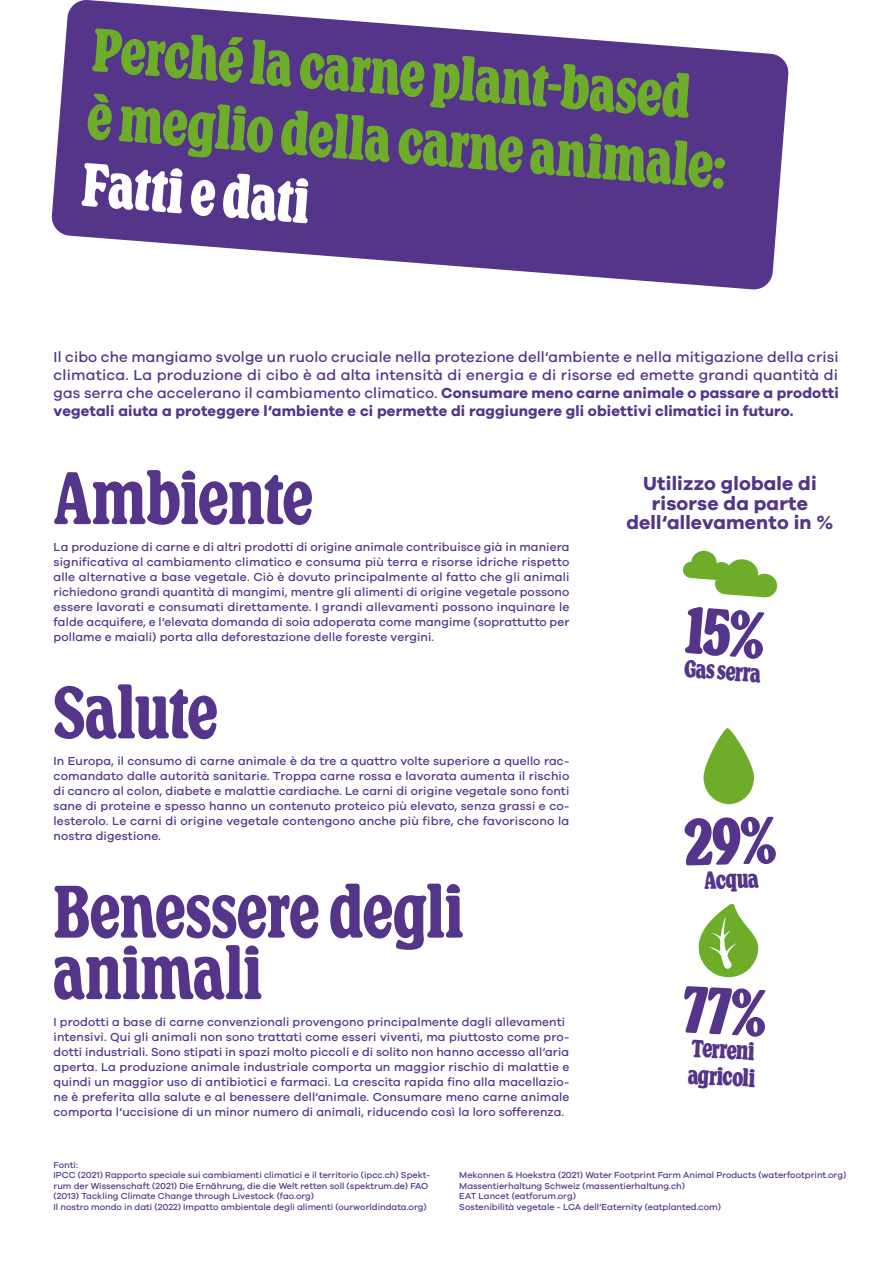
<style>
.page{position:relative;width:893px;height:1263px;background:#fff}
.page>*{position:absolute;margin:0;border:0;box-sizing:border-box;transform-origin:0 0}
.t1{font:600 67.5px/61.5px "VC Henrietta Condensed";color:#543589}
.t2{font:700 55.5px/67.3px "VC Henrietta Condensed";color:#6ead2a}
.t3{font:700 55.5px "VC Henrietta Condensed";color:#fff}
.t4{font:700 22.5px/27px "VC Henrietta Condensed";color:#543589}
.t5{font:700 19.5px/19.5px "Galano Grotesque";letter-spacing:.01em;color:#543589;text-align:center}
.t6{font:500 15px/18px "Galano Grotesque";letter-spacing:.01em;color:#543589;text-align:justify}
.t7{font:500 12px/15px "Galano Grotesque";letter-spacing:.01em;color:#543589;text-align:justify}
.t8{font:500 9px/10.5px "Galano Grotesque";color:#543589}
.s1{font-weight:700}
</style>
<div class="page">
<svg style="left:51px;top:0;width:738px;height:290px;fill:#543589"></svg>
<svg style="left:698px;top:903px;width:61px;height:74px"></svg>
<svg style="left:683px;top:550px;width:94px;height:48px"></svg>
<svg style="left:703px;top:728px;width:51px;height:76px"></svg>
<h2 class="t2" style="left:96px;top:16px;width:642px;rotate:5deg">Perché la carne plant-based<br>è meglio della carne animale:</h2>
<h2 class="t3" style="left:86px;top:150px;width:229px;rotate:5deg">Fatti e dati</h2>
<p class="t6" style="left:54px;top:347px;width:787px">Il cibo che mangiamo svolge un ruolo cruciale nella protezione dell‘ambiente e nella mitigazione della crisi climatica. La produzione di cibo è ad alta intensità di energia e di risorse ed emette grandi quantità di gas serra che accelerano il cambiamento climatico. <span class="s1">Consumare meno carne animale o passare a prodotti vegetali aiuta a proteggere l‘ambiente e ci permette di raggiungere gli obiettivi climatici in futuro.</span></p>
<h1 class="t1" style="left:54px;top:471px;width:261px">Ambiente</h1>
<p class="t7" style="left:54px;top:539px;width:518px">La produzione di carne e di altri prodotti di origine animale contribuisce già in maniera significativa al cambiamento climatico e consuma più terra e risorse idriche rispetto alle alternative a base vegetale. Ciò è dovuto principalmente al fatto che gli animali richiedono grandi quantità di mangimi, mentre gli alimenti di origine vegetale possono essere lavorati e consumati direttamente. I grandi allevamenti possono inquinare le falde acquifere, e l‘elevata domanda di soia adoperata come mangime (soprattutto per pollame e maiali) porta alla deforestazione delle foreste vergini.</p>
<h1 class="t1" style="left:54px;top:685px;width:166px">Salute</h1>
<p class="t7" style="left:54px;top:753px;width:517px">In Europa, il consumo di carne animale è da tre a quattro volte superiore a quello rac&shy;comandato dalle autorità sanitarie. Troppa carne rossa e lavorata aumenta il rischio di cancro al colon, diabete e malattie cardiache. Le carni di origine vegetale sono fonti sane di proteine e spesso hanno un contenuto proteico più elevato, senza grassi e co&shy;lesterolo. Le carni di origine vegetale contengono anche più fibre, che favoriscono la nostra digestione.</p>
<h1 class="t1" style="left:54px;top:884px;width:411px">Benessere degli animali</h1>
<p class="t7" style="left:54px;top:1014px;width:517px;text-align:left">I prodotti a base di carne convenzionali provengono principalmente dagli allevamenti intensivi. Qui gli animali non sono trattati come esseri viventi, ma piuttosto come pro&shy;dotti industriali. Sono stipati in spazi molto piccoli e di solito non hanno accesso all‘aria aperta. La produzione animale industriale comporta un maggior rischio di malattie e quindi un maggior uso di antibiotici e farmaci. La crescita rapida fino alla macellazio&shy;ne è preferita alla salute e al benessere dell‘animale. Consumare meno carne animale comporta l‘uccisione di un minor numero di animali, riducendo così la loro sofferenza.</p>
<h3 class="t5" style="left:626px;top:473px;width:209px">Utilizzo globale di risorse da parte dell‘allevamento in %</h3>
<h3 class="t4" style="left:686px;top:655px;width:78px;rotate:5deg">Gas serra</h3>
<h3 class="t4" style="left:704px;top:868px;width:56px;rotate:-2deg">Acqua</h3>
<h3 class="t4" style="left:690px;top:1035px;width:69px;rotate:3deg">Terreni agricoli</h3>
<p class="t8" style="left:54px;top:1159px;width:378px">Fonti:<br>IPCC (2021) Rapporto speciale sui cambiamenti climatici e il territorio (ipcc.ch) Spekt&shy;rum der Wissenschaft (2021) Die Ernährung, die die Welt retten soll (spektrum.de) FAO (2013) Tackling Climate Change through Livestock (fao.org)<br>Il nostro mondo in dati (2022) Impatto ambientale degli alimenti (ourworldindata.org)</p>
<p class="t8" style="left:459px;top:1170px;width:388px">Mekonnen &amp; Hoekstra (2021) Water Footprint Farm Animal Products (waterfootprint.org)<br>Massentierhaltung Schweiz (massentierhaltung.ch)<br>EAT Lancet (eatforum.org)<br>Sostenibilità vegetale - LCA dell‘Eaternity (eatplanted.com)</p>
</div>
